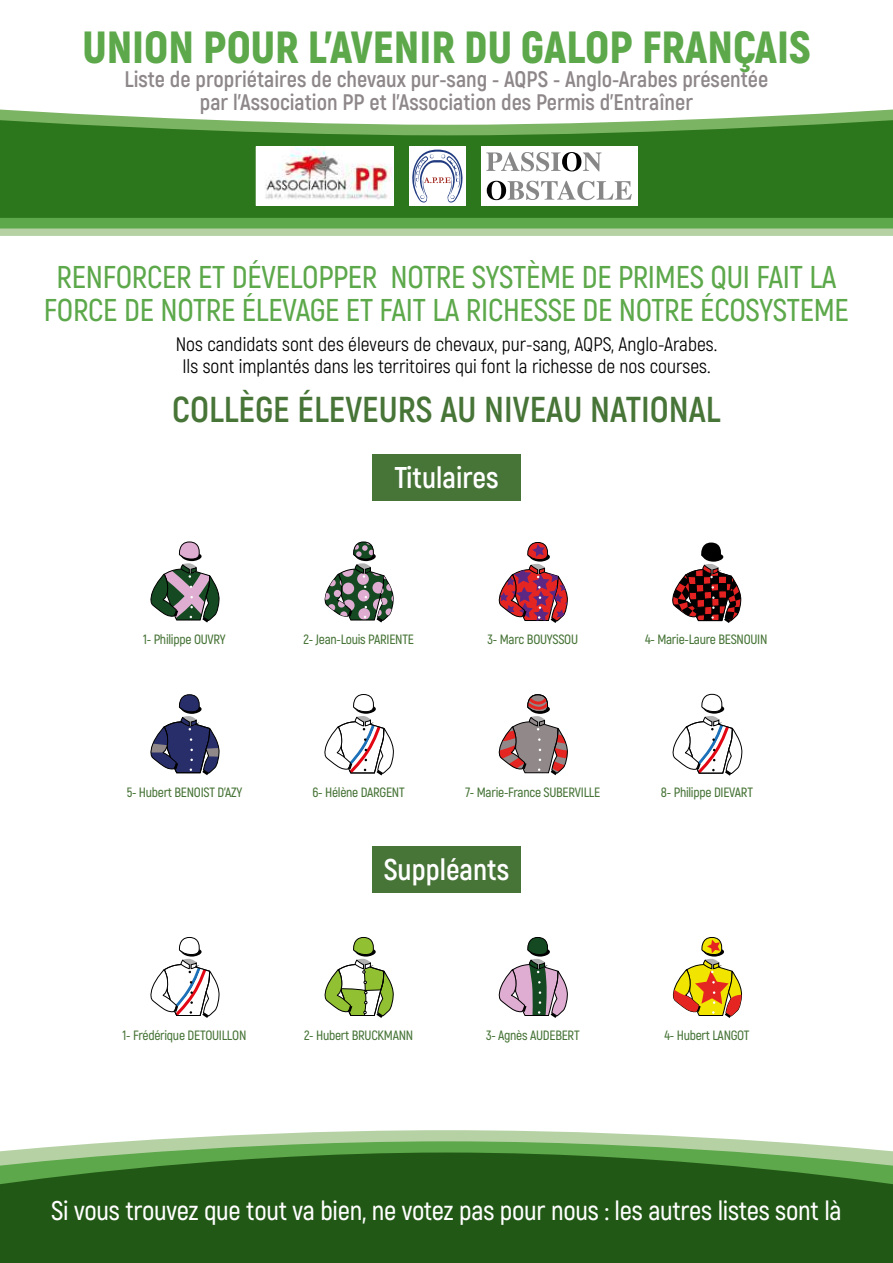
<style>
.page{position:relative;width:893px;height:1263px;background:#fff}
.page>*{position:absolute;margin:0;border:0;box-sizing:border-box;transform-origin:0 0}
.t1{font:900 45px "Akrobat";color:#5ca84a}
.t2{font:700 36px "Akrobat";color:#477437}
.t3{font:600 31.5px/33px "Akrobat";letter-spacing:-.01em;color:#5ca84a;text-align:center}
.t4{font:700 30px "Akrobat";color:#fff}
.t5{font:600 27px "Akrobat";letter-spacing:-.01em;color:#fff}
.t6{font:700 22.5px/22.5px "Akrobat";color:#8e8789;text-align:center}
.t7{font:19.5px/22.5px "Akrobat";color:#000;text-align:center}
.t8{font:600 13.5px "Akrobat";letter-spacing:-.02em;color:#477437}
</style>
<div class="page">
<svg style="left:324px;top:541px;width:70px;height:81px"></svg>
<svg style="left:672px;top:542px;width:69px;height:81px"></svg>
<svg style="left:498px;top:542px;width:70px;height:81px"></svg>
<svg style="left:672px;top:693px;width:71px;height:83px"></svg>
<svg style="left:498px;top:694px;width:70px;height:81px"></svg>
<svg style="left:324px;top:694px;width:70px;height:81px"></svg>
<svg style="left:150px;top:541px;width:70px;height:81px"></svg>
<svg style="left:150px;top:694px;width:70px;height:81px"></svg>
<svg style="left:150px;top:937px;width:70px;height:81px"></svg>
<svg style="left:672px;top:937px;width:70px;height:81px"></svg>
<svg style="left:498px;top:937px;width:70px;height:81px"></svg>
<svg style="left:324px;top:937px;width:70px;height:81px"></svg>
<div style="left:372px;top:454px;width:149px;height:46px;background:#477437"></div>
<div style="left:372px;top:846px;width:149px;height:47px;background:#477437"></div>
<svg style="left:0;top:228px;width:893px;height:8px;background:#b0cf9f"></svg>
<div style="left:0;top:218px;width:893px;height:10px;background:#5ca84a"></div>
<svg style="left:0;top:109px;width:893px;height:109px;background:#518f42"></svg>
<div style="left:481px;top:146px;width:156px;height:60px;background:#fff"></div>
<svg style="left:486px;top:152px;width:116px;height:19px"></svg>
<svg style="left:487px;top:181px;width:145px;height:19px"></svg>
<div style="left:409px;top:146px;width:57px;height:60px;background:#fff"></div>
<svg style="left:412px;top:150px;width:50px;height:53px"></svg>
<img style="left:258px;top:148px;width:134px;height:56px">
<svg style="left:134px;top:1130px;width:625px;height:11px;fill:#b6d2a5"></svg>
<svg style="left:0;top:1141px;width:893px;height:11px;background:#9ac68b"></svg>
<svg style="left:0;top:1152px;width:893px;height:111px;background:#29611d"></svg>
<h1 class="t1" style="left:82px;top:18px;width:730px">UNION POUR L’AVENIR DU GALOP FRANÇAIS</h1>
<h3 class="t6" style="left:125px;top:68px;width:645px">Liste de propriétaires de chevaux pur-sang - AQPS - Anglo-Arabes présentée par l’Association PP et l’Association des Permis d’Entraîner</h3>
<h3 class="t3" style="left:44px;top:260px;width:807px">RENFORCER ET DÉVELOPPER NOTRE SYSTÈME DE PRIMES QUI FAIT LA<br>FORCE DE NOTRE ÉLEVAGE ET FAIT LA RICHESSE DE NOTRE ÉCOSYSTEME</h3>
<h3 class="t7" style="left:176px;top:333px;width:543px">Nos candidats sont des éleveurs de chevaux, pur-sang, AQPS, Anglo-Arabes.<br>Ils sont implantés dans les territoires qui font la richesse de nos courses.</h3>
<h2 class="t2" style="left:172px;top:387px;width:550px">COLLÈGE ÉLEVEURS AU NIVEAU NATIONAL</h2>
<p class="t8" style="left:143px;top:631px;width:84px">1- Philippe OUVRY</p>
<p class="t8" style="left:127px;top:784px;width:117px">5- Hubert BENOIST D’AZY</p>
<h3 class="t4" style="left:394px;top:459px;width:106px">Titulaires</h3>
<p class="t8" style="left:303px;top:631px;width:112px">2- Jean-Louis PARIENTE</p>
<p class="t8" style="left:487px;top:631px;width:92px">3- Marc BOUYSSOU</p>
<p class="t8" style="left:645px;top:631px;width:124px">4- Marie-Laure BESNOUIN</p>
<p class="t8" style="left:313px;top:784px;width:94px">6- Hélène DARGENT</p>
<p class="t8" style="left:465px;top:784px;width:136px">7- Marie-France SUBERVILLE</p>
<h3 class="t4" style="left:384px;top:851px;width:127px">Suppléants</h3>
<p class="t8" style="left:661px;top:784px;width:94px">8- Philippe DIEVART</p>
<p class="t8" style="left:123px;top:1027px;width:125px">1- Frédérique DETOUILLON</p>
<p class="t8" style="left:304px;top:1027px;width:111px">2- Hubert BRUCKMANN</p>
<p class="t8" style="left:486px;top:1027px;width:95px">3- Agnès AUDEBERT</p>
<p class="t8" style="left:664px;top:1027px;width:87px">4- Hubert LANGOT</p>
<h3 class="t5" style="left:51px;top:1194px;width:792px">Si vous trouvez que tout va bien, ne votez pas pour nous : les autres listes sont là</h3>
</div>
